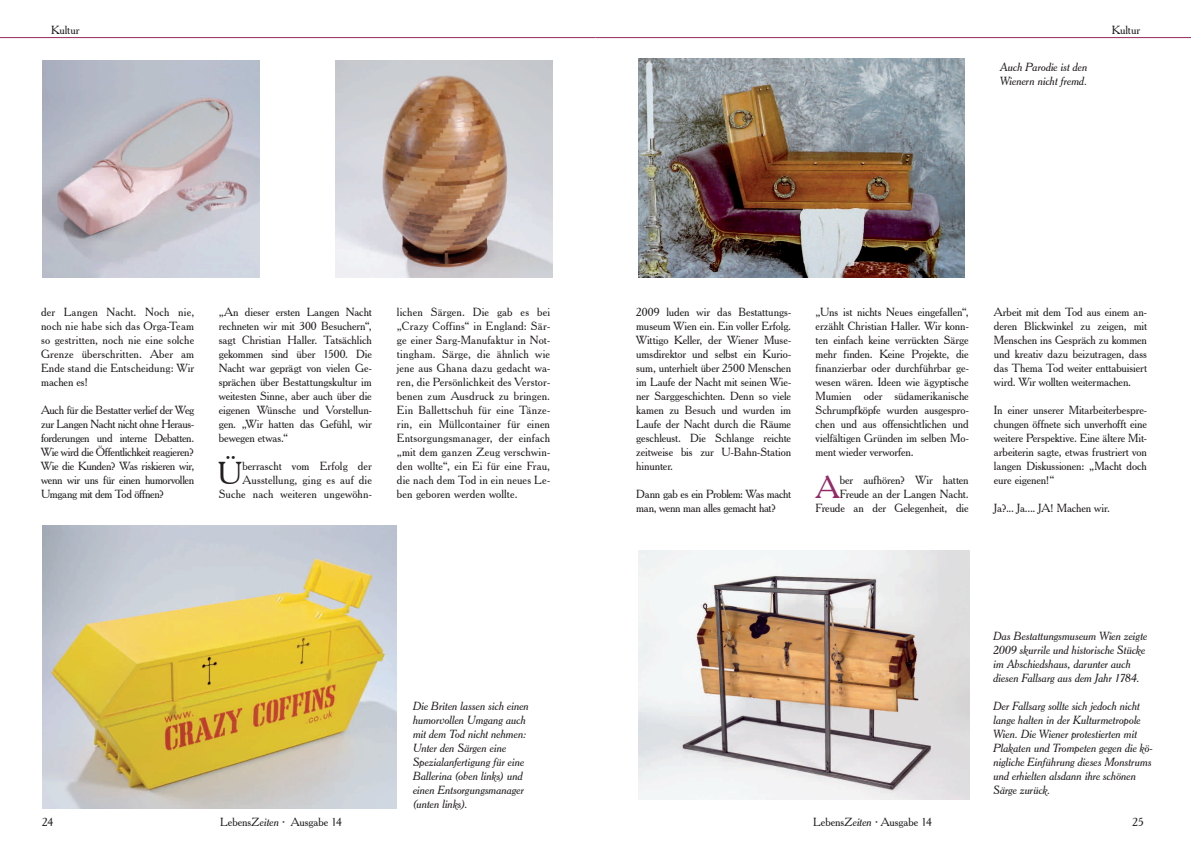
<style>
.page{position:relative;width:1191px;height:842px;background:#fff}
.page>*{position:absolute;margin:0;border:0;box-sizing:border-box;transform-origin:0 0}
.t1{font:30.9px "Cheltenham BT";color:#231f20}
.t2{font:30.9px "Cheltenham BT";color:#932b69}
.t3{font:11.5px/14px "Cheltenham BT";letter-spacing:-.005em;color:#231f20;text-align:justify}
.t4{font:italic 11.5px/14px "Cheltenham BT";letter-spacing:-.005em;color:#231f20}
.t5{font:11.5px/14px "Cheltenham BT";letter-spacing:.015em;color:#231f20;text-align:right}
.t6{font:11.5px/14px "Cheltenham BT";letter-spacing:-.03em;color:#231f20}
.s1{font-style:italic}
</style>
<div class="page">
<img style="left:43px;top:61px;width:216px;height:217px">
<img style="left:336px;top:61px;width:217px;height:217px">
<img style="left:43px;top:525px;width:353px;height:284px">
<img style="left:638px;top:551px;width:331px;height:248px">
<img style="left:638px;top:58px;width:326px;height:220px">
<hr style="left:0;top:37px;width:595px;height:1px;background:#942c5e">
<hr style="left:595px;top:37px;width:596px;height:1px;background:#942c5e">
<p class="t3" style="left:51px;top:23px;width:30px">Kultur</p>
<p class="t3" style="left:1111px;top:23px;width:30px">Kultur</p>
<p class="t4" style="left:1000px;top:60px;width:89px">Auch Parodie ist den<br>Wienern nicht fremd.</p>
<p class="t3" style="left:41px;top:305px;width:155px">der Langen Nacht. Noch nie, noch nie habe sich das Orga-Team so gestritten, noch nie eine solche Grenze überschritten. Aber am Ende stand die Entscheidung: Wir machen es!</p>
<p class="t3" style="left:41px;top:403px;width:155px">Auch für die Bestatter verlief der Weg zur Langen Nacht nicht ohne Heraus&shy;forderungen und interne Debatten.<br>Wie wird die Öffentlichkeit reagieren?<br>Wie die Kunden? Was riskieren wir, wenn wir uns für einen humorvollen Umgang mit dem Tod öffnen?</p>
<p class="t3" style="left:219px;top:305px;width:155px">„An dieser ersten Langen Nacht rechneten wir mit 300 Besuchern“, sagt Christian Haller. Tatsächlich gekommen sind über 1500. Die Nacht war geprägt von vielen Ge&shy;sprächen über Bestattungskultur im weitesten Sinne, aber auch über die eigenen Wünsche und Vorstellun&shy;gen. „Wir hatten das Gefühl, wir bewegen etwas.“</p>
<h1 class="t1" style="left:217px;top:454px;width:27px">Ü</h1>
<p class="t5" style="left:219px;top:459px;width:155px">berrascht vom Erfolg der<br>Ausstellung, ging es auf die<br>Suche nach weiteren ungewöhn-</p>
<p class="t3" style="left:397px;top:305px;width:155px">lichen Särgen. Die gab es bei „Crazy Coffins“ in England: Sär&shy;ge einer Sarg-Manufaktur in Not&shy;tingham. Särge, die ähnlich wie jene aus Ghana dazu gedacht wa&shy;ren, die Persönlichkeit des Verstor&shy;benen zum Ausdruck zu bringen.<br>Ein Ballettschuh für eine Tänze&shy;rin, ein Müllcontainer für einen Entsorgungsmanager, der einfach „mit dem ganzen Zeug verschwin&shy;den wollte“, ein Ei für eine Frau, die nach dem Tod in ein neues Le&shy;ben geboren werden wollte.</p>
<p class="t3" style="left:636px;top:305px;width:156px">2009 luden wir das Bestattungs&shy;museum Wien ein. Ein voller Erfolg.<br>Wittigo Keller, der Wiener Muse&shy;umsdirektor und selbst ein Kurio&shy;sum, unterhielt über 2500 Menschen im Laufe der Nacht mit seinen Wie&shy;ner Sarggeschichten. Denn so viele kamen zu Besuch und wurden im Laufe der Nacht durch die Räume geschleust. Die Schlange reichte zeitweise bis zur U-Bahn-Station hinunter.</p>
<p class="t6" style="left:636px;top:487px;width:156px">Dann gab es ein Problem: Was macht man, wenn man alles gemacht hat?</p>
<p class="t3" style="left:815px;top:305px;width:155px">„Uns ist nichts Neues eingefallen“, erzählt Christian Haller. Wir konn&shy;ten einfach keine verrückten Särge mehr finden. Keine Projekte, die finanzierbar oder durchführbar ge&shy;wesen wären. Ideen wie ägyptische Mumien oder südamerikanische Schrumpfköpfe wurden ausgespro&shy;chen und aus offensichtlichen und vielfältigen Gründen im selben Mo&shy;ment wieder verworfen.</p>
<h1 class="t2" style="left:816px;top:468px;width:25px">A</h1>
<p class="t3" style="left:815px;top:473px;width:155px;text-align:right">ber aufhören? Wir hatten<br>Freude an der Langen Nacht.<br>Freude an der Gelegenheit, die</p>
<p class="t3" style="left:994px;top:305px;width:155px">Arbeit mit dem Tod aus einem an&shy;deren Blickwinkel zu zeigen, mit Menschen ins Gespräch zu kommen und kreativ dazu beizutragen, dass das Thema Tod weiter enttabuisiert wird. Wir wollten weitermachen.</p>
<p class="t3" style="left:994px;top:403px;width:155px">In einer unserer Mitarbeiterbespre&shy;chungen öffnete sich unverhofft eine weitere Perspektive. Eine ältere Mit&shy;arbeiterin sagte, etwas frustriert von langen Diskussionen: „Macht doch eure eigenen!“</p>
<p class="t3" style="left:994px;top:501px;width:118px">Ja?... Ja.... JA! Machen wir.</p>
<p class="t4" style="left:413px;top:698px;width:117px">Die Briten lassen sich einen humorvollen Umgang auch mit dem Tod nicht nehmen:<br>Unter den Särgen eine<br>Spezialanfertigung für eine<br>Ballerina (oben links) und einen Entsorgungsmanager (unten links).</p>
<p class="t4" style="left:993px;top:629px;width:155px">Das Bestattungsmuseum Wien zeigte 2009 skurrile und historische Stücke im Abschiedshaus, darunter auch diesen Fallsarg aus dem Jahr 1784.</p>
<p class="t4" style="left:993px;top:699px;width:161px">Der Fallsarg sollte sich jedoch nicht lange halten in der Kulturmetropole Wien. Die Wiener protestierten mit Plakaten und Trompeten gegen die kö&shy;nigliche Einführung dieses Monstrums und erhielten alsdann ihre schönen Särge zurück.</p>
<p class="t3" style="left:42px;top:815px;width:13px">24</p>
<p class="t3" style="left:220px;top:815px;width:123px">Lebens<span class="s1">Zeiten</span> ∙ Ausgabe 14</p>
<p class="t3" style="left:813px;top:815px;width:120px">Lebens<span class="s1">Zeiten</span> ∙ Ausgabe 14</p>
<p class="t3" style="left:1132px;top:815px;width:13px">25</p>
</div>
